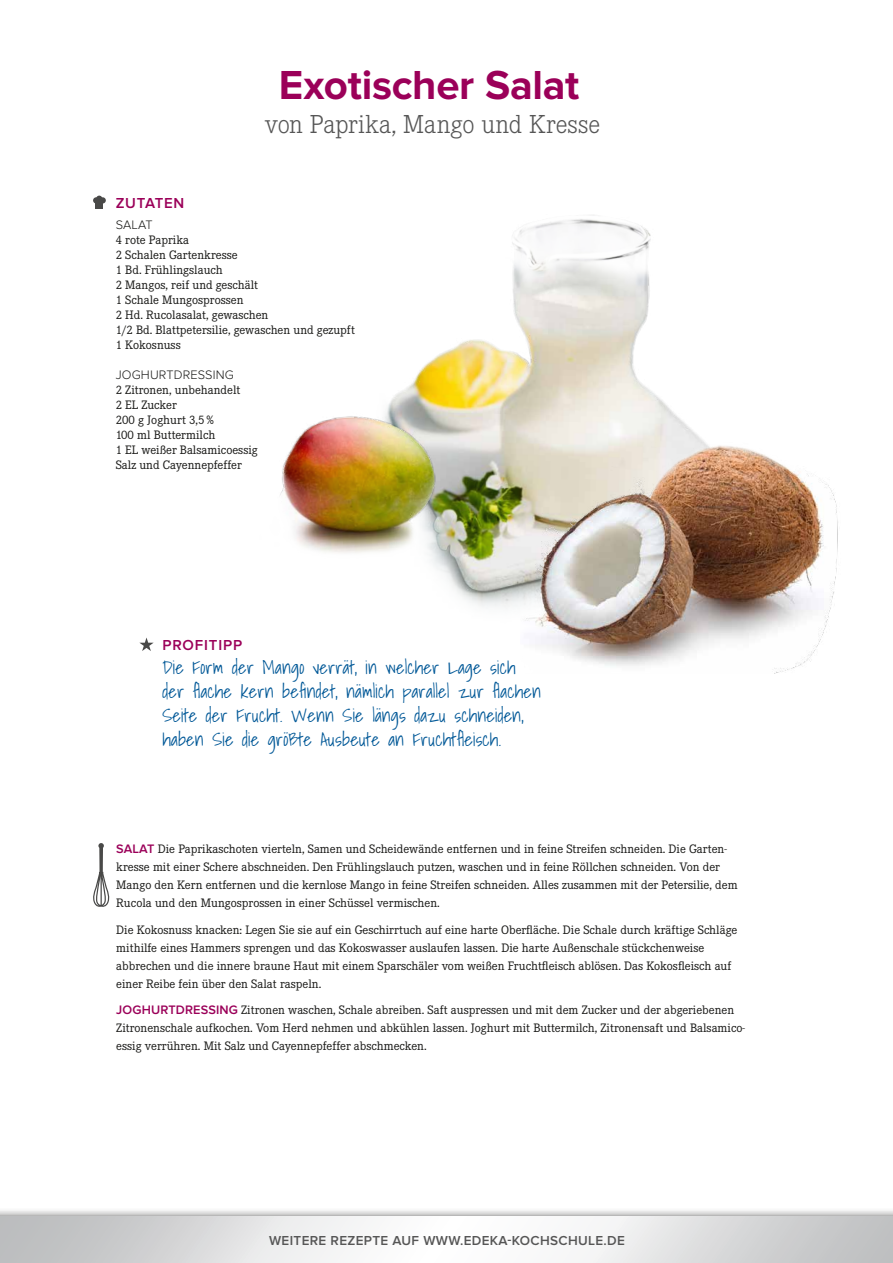
<style>
.page{position:relative;width:893px;height:1263px;background:#fff}
.page>*{position:absolute;margin:0;border:0;box-sizing:border-box;transform-origin:0 0}
.t1{font:700 42px "Proxima Nova";color:#9b0059}
.t2{font:300 27px "Corporate E";color:#565656}
.t3{font:300 16.5px/24px "Shadows Into";letter-spacing:.01em;color:#005897}
.t4{font:600 15px "Proxima Nova";letter-spacing:.055em;color:#9b0059}
.t5{font:600 13.5px "Proxima Nova";letter-spacing:.025em;color:#565656}
.t6{font:12.75px/15px "Corporate E";color:#1a1a18}
.t7{font:300 12.75px "Proxima Nova";letter-spacing:.01em;color:#1a1a18}
.t8{font:600 12.75px "Proxima Nova";color:#9b0059}
.s1{font-family:"Proxima Nova";font-weight:600;color:#9b0059}
</style>
<div class="page">
<img style="left:408px;top:215px;width:279px;height:392px">
<img style="left:520px;top:426px;width:318px;height:247px">
<div style="left:96px;top:200px;width:7px;height:8px;background:#494948"></div>
<svg style="left:93px;top:196px;width:13px;height:7px"></svg>
<svg style="left:93px;top:843px;width:17px;height:64px"></svg>
<svg style="left:139px;top:637px;width:15px;height:14px"></svg>
<img style="left:280px;top:387px;width:212px;height:187px">
<div style="left:0;top:1208px;width:893px;height:55px;background:#1a1a18;opacity:.7"></div>
<svg style="left:0;top:1217px;width:893px;height:46px"></svg>
<h1 class="t1" style="left:279px;top:61px;width:302px">Exotischer Salat</h1>
<h2 class="t2" style="left:265px;top:110px;width:337px">von Paprika, Mango und Kresse</h2>
<p class="t4" style="left:116px;top:195px;width:70px">ZUTATEN</p>
<p class="t7" style="left:116px;top:217px;width:39px">SALAT</p>
<p class="t6" style="left:116px;top:232px;width:241px">4 rote Paprika<br>2 Schalen Gartenkresse<br>1 Bd. Frühlingslauch<br>2 Mangos, reif und geschält<br>1 Schale Mungosprossen<br>2 Hd. Rucolasalat, gewaschen<br>1/2 Bd. Blattpetersilie, gewaschen und gezupft<br>1 Kokosnuss</p>
<p class="t7" style="left:116px;top:367px;width:120px">JOGHURTDRESSING</p>
<p class="t6" style="left:116px;top:382px;width:144px">2 Zitronen, unbehandelt<br>2 EL Zucker<br>200 g Joghurt 3,5 %<br>100 ml Buttermilch<br>1 EL weißer Balsamicoessig<br>Salz und Cayennepfeffer</p>
<p class="t4" style="left:162px;top:636px;width:71px">PROFITIPP</p>
<p class="t3" style="left:162px;top:656px;width:380px">Die Form der Mango verrät, in welcher Lage sich der flache kern befindet, nämlich parallel zur flachen Seite der Frucht. Wenn Sie längs dazu schneiden, haben Sie die größte Ausbeute an Fruchtfleisch.</p>
<p class="t6" style="left:116px;top:840px;width:623px;line-height:18px;text-indent:31px"><span class="s1">T</span> Die Paprikaschoten vierteln, Samen und Scheidewände entfernen und in feine Streifen schneiden. Die Garten&shy;kresse mit einer Schere abschneiden. Den Frühlingslauch putzen, waschen und in feine Röllchen schneiden. Von der Mango den Kern entfernen und die kernlose Mango in feine Streifen schneiden. Alles zusammen mit der Petersilie, dem Rucola und den Mungosprossen in einer Schüssel vermischen.</p>
<p class="t6" style="left:116px;top:920px;width:622px;line-height:18px">Die Kokosnuss knacken: Legen Sie sie auf ein Geschirrtuch auf eine harte Oberfläche. Die Schale durch kräftige Schläge mithilfe eines Hammers sprengen und das Kokoswasser auslaufen lassen. Die harte Außenschale stückchenweise abbrechen und die innere braune Haut mit einem Sparschäler vom weißen Fruchtfleisch ablösen. Das Kokosfleisch auf einer Reibe fein über den Salat raspeln.</p>
<p class="t8" style="left:116px;top:1002px;width:17px">JOGHU</p>
<p class="t8" style="left:116px;top:841px;width:9px">SALA</p>
<p class="t6" style="left:116px;top:1001px;width:630px;line-height:18px;text-indent:44px"><span class="s1">RTDRESS ING</span> Zitronen waschen, Schale abreiben. Saft auspressen und mit dem Zucker und der abgeriebenen<br>Zitronenschale aufkochen. Vom Herd nehmen und abkühlen lassen. Joghurt mit Buttermilch, Zitronensaft und Balsamico&shy;essig verrühren. Mit Salz und Cayennepfeffer abschmecken.</p>
<p class="t5" style="left:269px;top:1233px;width:71px">WEITERE REZEP</p>
<p class="t5" style="left:372px;top:1233px;width:65px">TEAUF WWW</p>
<p class="t5" style="left:460px;top:1233px;width:14px">.EDEKA</p>
<p class="t5" style="left:507px;top:1233px;width:15px">-KOCHSCHULE</p>
<p class="t5" style="left:604px;top:1233px;width:13px">.DE</p>
</div>
